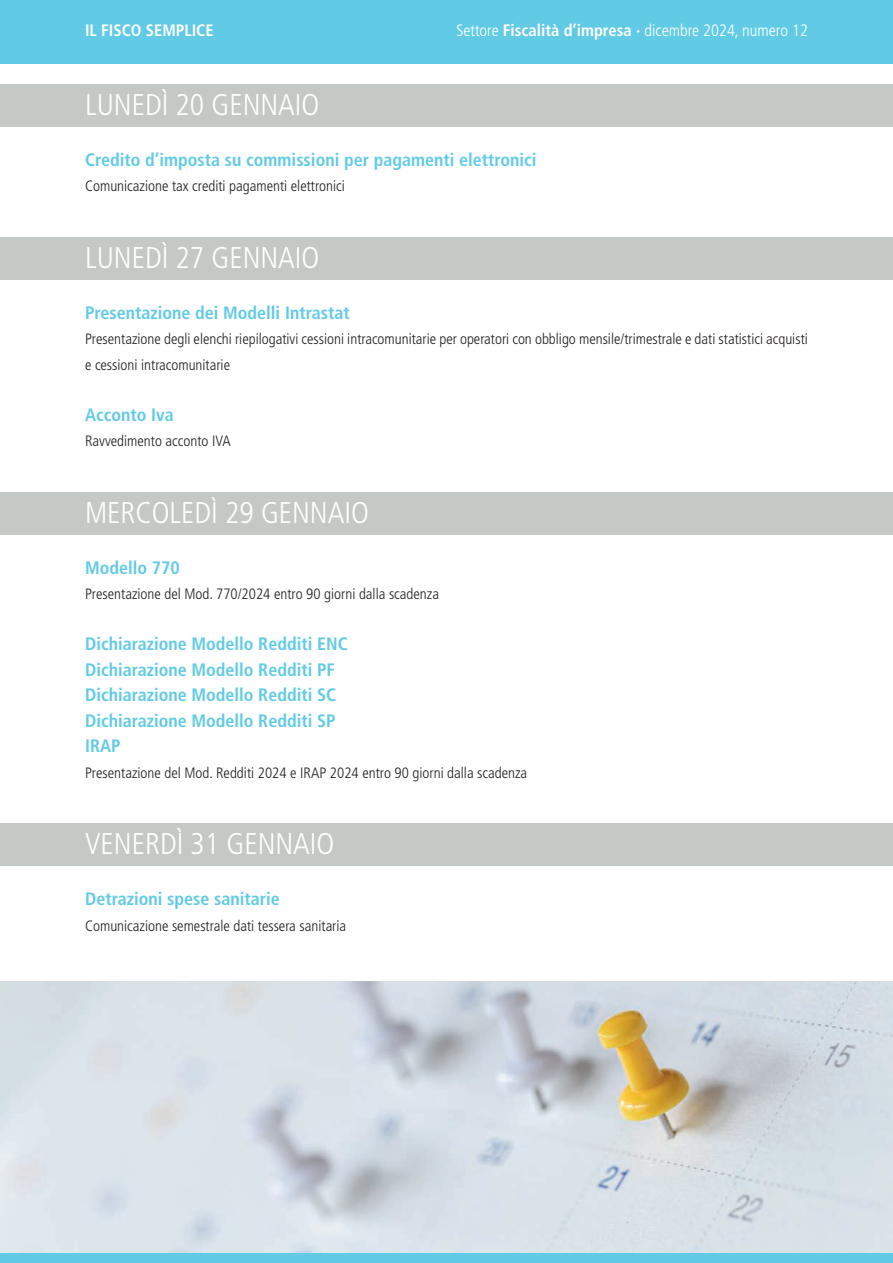
<style>
.page{position:relative;width:893px;height:1263px;background:#fff}
.page>*{position:absolute;margin:0;border:0;box-sizing:border-box;transform-origin:0 0}
.t1{font:300 condensed 30px "Frutiger LT Std";color:#fff}
.t2{font:700 condensed 18px/25.5px "Frutiger LT Std";color:#61cbe5}
.t3{font:300 condensed 16.5px "Frutiger LT Std";color:#fff}
.t4{font:700 condensed 16.5px "Frutiger LT Std";color:#fff}
.t5{font:300 condensed 15px/25.5px "Frutiger LT Std";color:#231f20}
.s1{font-weight:700}
</style>
<div class="page">
<div style="left:0;top:0;width:893px;height:64px;background:#61cbe5"></div>
<div style="left:0;top:1252px;width:893px;height:11px;background:#61cbe5"></div>
<div style="left:0;top:84px;width:893px;height:43px;background:#c5c9c5"></div>
<div style="left:0;top:237px;width:893px;height:43px;background:#c5c9c5"></div>
<div style="left:0;top:492px;width:893px;height:43px;background:#c5c9c5"></div>
<div style="left:0;top:823px;width:893px;height:43px;background:#c5c9c5"></div>
<img style="left:0;top:982px;width:893px;height:270px">
<p class="t4" style="left:85px;top:20px;width:130px">IL FISCO SEMPLICE</p>
<p class="t3" style="left:456px;top:21px;width:353px">Settore <span class="s1">Fiscalità d’impresa ·</span> dicembre 2024, numero 12</p>
<h1 class="t1" style="left:85px;top:87px;width:236px">LUNEDÌ 20 GENNAIO</h1>
<p class="t2" style="left:85px;top:147px;width:453px">Credito d’imposta su commissioni per pagamenti elettronici</p>
<p class="t5" style="left:85px;top:174px;width:261px">Comunicazione tax crediti pagamenti elettronici</p>
<h1 class="t1" style="left:85px;top:240px;width:236px">LUNEDÌ 27 GENNAIO</h1>
<p class="t2" style="left:85px;top:300px;width:266px">Presentazione dei Modelli Intrastat</p>
<p class="t5" style="left:85px;top:327px;width:724px">Presentazione degli elenchi riepilogativi cessioni intracomunitarie per operatori con obbligo mensile/trimestrale e dati statistici acquisti e cessioni intracomunitarie</p>
<p class="t2" style="left:85px;top:402px;width:90px">Acconto Iva</p>
<p class="t5" style="left:85px;top:429px;width:147px">Ravvedimento acconto IVA</p>
<h1 class="t1" style="left:85px;top:495px;width:285px">MERCOLEDÌ 29 GENNAIO</h1>
<p class="t2" style="left:85px;top:555px;width:96px">Modello 770</p>
<p class="t5" style="left:85px;top:582px;width:355px">Presentazione del Mod. 770/2024 entro 90 giorni dalla scadenza</p>
<p class="t2" style="left:85px;top:631px;width:264px">Dichiarazione Modello Redditi ENC<br>Dichiarazione Modello Redditi PF<br>Dichiarazione Modello Redditi SC<br>Dichiarazione Modello Redditi SP<br>IRAP</p>
<p class="t5" style="left:85px;top:760px;width:444px">Presentazione del Mod. Redditi 2024 e IRAP 2024 entro 90 giorni dalla scadenza</p>
<h1 class="t1" style="left:85px;top:827px;width:251px">VENERDÌ 31 GENNAIO</h1>
<p class="t2" style="left:85px;top:886px;width:196px">Detrazioni spese sanitarie</p>
<p class="t5" style="left:85px;top:913px;width:263px">Comunicazione semestrale dati tessera sanitaria</p>
</div>
